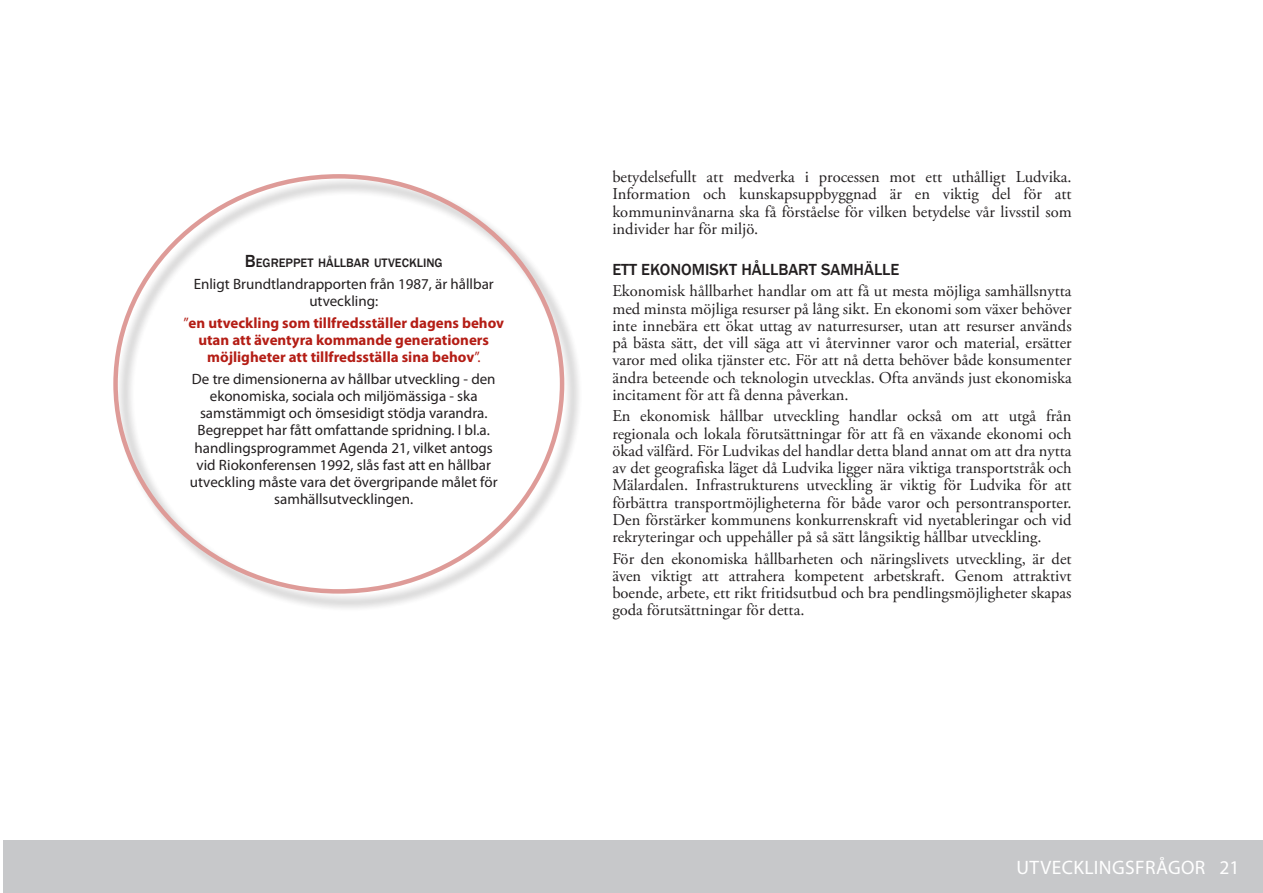
<style>
.page{position:relative;width:1263px;height:893px;background:#fff}
.page>*{position:absolute;margin:0;border:0;box-sizing:border-box;transform-origin:0 0}
.t1{font:19.5px "Myriad Pro";letter-spacing:.02em;color:#fff}
.Huvudtext{font:16.5px/17.2px "Adobe Garamond Pro";color:#231f20;text-align:justify}
.Rubrik_2{font:500 16.5px "Franklin Gothic";color:#231f20}
.Huvudtext-2{font:15px/17.2px "Myriad Pro";color:#231f20;text-align:center}
.Huvudtext-3{font:700 15px/17.2px "Myriad Pro";color:#b41d15;text-align:center}
.Rubrik_3{font:500 12.6px "Franklin Gothic";color:#231f20}
.s1{font-size:18px}
.s2{font-weight:400}
</style>
<div class="page">
<div style="left:3px;top:840px;width:1260px;height:53px;background:#c7c8ca"></div>
<div style="left:116px;top:176px;width:467px;height:436px;background:#231f20;opacity:.75"></div>
<p class="Rubrik_3" style="left:245px;top:255px;width:199px"><span class="s1">B</span>EGREPPET HÅLLBAR UTVECKLING</p>
<p class="Huvudtext-2" style="left:194px;top:275px;width:302px">Enligt Brundtlandrapporten från 1987, är hållbar utveckling:</p>
<p class="Huvudtext-3" style="left:183px;top:313px;width:322px"><span class="s2">”</span>en utveckling som tillfredsställer dagens behov utan att äventyra kommande generationers möjligheter att tillfredsställa sina behov<span class="s2">”.</span></p>
<p class="Huvudtext-2" style="left:190px;top:370px;width:309px">De tre dimensionerna av hållbar utveckling - den ekonomiska, sociala och miljömässiga - ska samstämmigt och ömsesidigt stödja varandra.<br>Begreppet har fått omfattande spridning. I bl.a. handlingsprogrammet Agenda 21, vilket antogs vid Riokonferensen 1992, slås fast att en hållbar utveckling måste vara det övergripande målet för samhällsutvecklingen.</p>
<p class="Huvudtext" style="left:612px;top:169px;width:461px">betydelsefullt att medverka i processen mot ett uthålligt Ludvika.<br>Information och kunskapsuppbyggnad är en viktig del för att kommuninvånarna ska få förståelse för vilken betydelse vår livsstil som individer har för miljö.</p>
<p class="Rubrik_2" style="left:612px;top:259px;width:289px">ETT EKONOMISKT HÅLLBART SAMHÄLLE</p>
<p class="Huvudtext" style="left:612px;top:283px;width:461px">Ekonomisk hållbarhet handlar om att få ut mesta möjliga samhällsnytta med minsta möjliga resurser på lång sikt. En ekonomi som växer behöver inte innebära ett ökat uttag av naturresurser, utan att resurser används på bästa sätt, det vill säga att vi återvinner varor och material, ersätter varor med olika tjänster etc. För att nå detta behöver både konsumenter ändra beteende och teknologin utvecklas. Ofta används just ekonomiska incitament för att få denna påverkan.</p>
<p class="Huvudtext" style="left:612px;top:408px;width:461px">En ekonomisk hållbar utveckling handlar också om att utgå från regionala och lokala förutsättningar för att få en växande ekonomi och ökad välfärd. För Ludvikas del handlar detta bland annat om att dra nytta av det geografiska läget då Ludvika ligger nära viktiga transportstråk och Mälardalen. Infrastrukturens utveckling är viktig för Ludvika för att förbättra transportmöjligheterna för både varor och persontransporter.<br>Den förstärker kommunens konkurrenskraft vid nyetableringar och vid rekryteringar och uppehåller på så sätt långsiktig hållbar utveckling.</p>
<p class="Huvudtext" style="left:612px;top:550px;width:461px">För den ekonomiska hållbarheten och näringslivets utveckling, är det även viktigt att attrahera kompetent arbetskraft. Genom attraktivt boende, arbete, ett rikt fritidsutbud och bra pendlingsmöjligheter skapas goda förutsättningar för detta.</p>
<p class="t1" style="left:1016px;top:855px;width:224px">UTVECKLINGSFRÅGOR 21</p>
</div>
